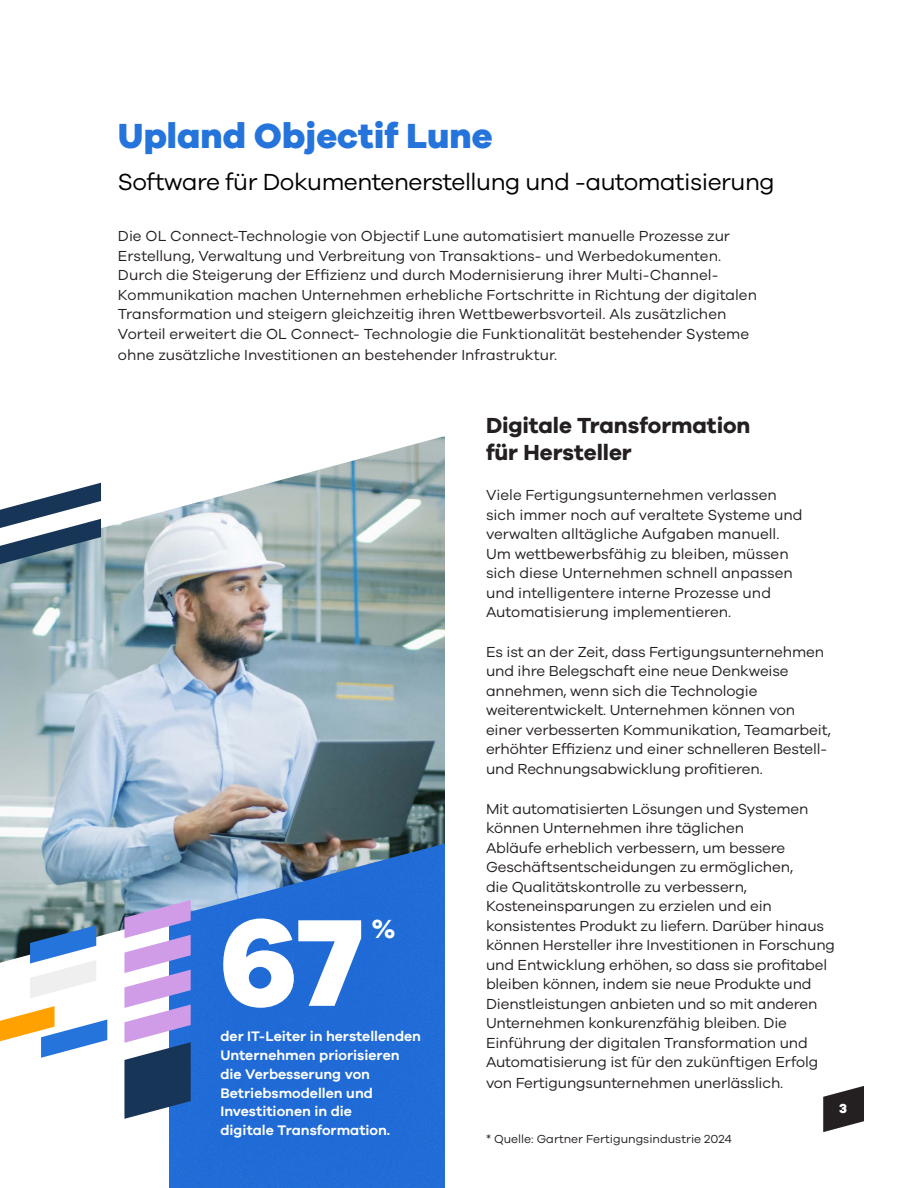
<style>
.page{position:relative;width:918px;height:1188px;background:#fff}
.page>*{position:absolute;margin:0;border:0;box-sizing:border-box;transform-origin:0 0}
.t1{font:800 127.5px "Galano Grotesque";color:#fff}
.t2{font:800 36px "Galano Grotesque";color:#2574db}
.t3{font:800 27px "Galano Grotesque";color:#fff}
.t4{font:24px "Galano Grotesque";letter-spacing:-.02em;color:#000}
.t5{font:700 22.5px/27px "Galano Grotesque";letter-spacing:-.005em;color:#241f20}
.t6{font:15px/19.5px "Galano Grotesque";letter-spacing:-.01em;color:#241f20}
.t7{font:600 14.25px/18.8px "Galano Grotesque";color:#fff}
.t8{font:800 13.5px "Galano Grotesque";color:#fff}
.t9{font:12px "Galano Grotesque";color:#241f20}
</style>
<div class="page">
<div style="left:157px;top:784px;width:303px;height:404px;background:#2574db;opacity:.2"></div>
<img style="left:0;top:437px;width:445px;height:526px">
<svg style="left:124px;top:900px;width:67px;height:219px"></svg>
<svg style="left:0;top:1006px;width:107px;height:52px"></svg>
<svg style="left:30px;top:925px;width:66px;height:73px"></svg>
<svg style="left:0;top:483px;width:101px;height:81px"></svg>
<svg style="left:823px;top:1086px;width:41px;height:46px"></svg>
<h2 class="t2" style="left:118px;top:113px;width:376px">Upland Objectif Lune</h2>
<h3 class="t4" style="left:118px;top:168px;width:658px">Software für Dokumentenerstellung und -automatisierung</h3>
<p class="t6" style="left:118px;top:226px;width:641px">Die OL Connect-Technologie von Objectif Lune automatisiert manuelle Prozesse zur Erstellung, Verwaltung und Verbreitung von Transaktions- und Werbedokumenten.<br>Durch die Steigerung der Effizienz und durch Modernisierung ihrer Multi-Channel-Kommunikation machen Unternehmen erhebliche Fortschritte in Richtung der digitalen Transformation und steigern gleichzeitig ihren Wettbewerbsvorteil. Als zusätzlichen Vorteil erweitert die OL Connect- Technologie die Funktionalität bestehender Systeme</p>
<p class="t6" style="left:118px;top:344px;width:441px">ohne zusätzliche Investitionen an bestehender Infrastruktur.</p>
<h1 class="t1" style="left:220px;top:883px;width:146px">67</h1>
<p class="t7" style="left:220px;top:1027px;width:202px">der IT-Leiter in herstellenden<br>Unternehmen priorisieren die Verbesserung von<br>Betriebsmodellen und<br>Investitionen in die<br>digitale Transformation.</p>
<h3 class="t3" style="left:371px;top:911px;width:26px">%</h3>
<h3 class="t5" style="left:486px;top:412px;width:266px">Digitale Transformation für Hersteller</h3>
<p class="t6" style="left:486px;top:485px;width:318px">Viele Fertigungsunternehmen verlassen sich immer noch auf veraltete Systeme und verwalten alltägliche Aufgaben manuell.<br>Um wettbewerbsfähig zu bleiben, müssen sich diese Unternehmen schnell anpassen und intelligentere interne Prozesse und Automatisierung implementieren.</p>
<p class="t6" style="left:486px;top:642px;width:347px">Es ist an der Zeit, dass Fertigungsunternehmen und ihre Belegschaft eine neue Denkweise annehmen, wenn sich die Technologie weiterentwickelt. Unternehmen können von einer verbesserten Kommunikation, Teamarbeit, erhöhter Effizienz und einer schnelleren Bestell&shy;und Rechnungsabwicklung profitieren.</p>
<p class="t6" style="left:486px;top:798px;width:351px">Mit automatisierten Lösungen und Systemen können Unternehmen ihre täglichen<br>Abläufe erheblich verbessern, um bessere Geschäftsentscheidungen zu ermöglichen,<br>die Qualitätskontrolle zu verbessern, Kosteneinsparungen zu erzielen und ein konsistentes Produkt zu liefern. Darüber hinaus können Hersteller ihre Investitionen in Forschung und Entwicklung erhöhen, so dass sie profitabel bleiben können, indem sie neue Produkte und Dienstleistungen anbieten und so mit anderen Unternehmen konkurenzfähig bleiben. Die Einführung der digitalen Transformation und Automatisierung ist für den zukünftigen Erfolg</p>
<p class="t6" style="left:486px;top:1073px;width:299px">von Fertigungsunternehmen unerlässlich.</p>
<p class="t9" style="left:486px;top:1132px;width:247px">* Quelle: Gartner Fertigungsindustrie 2024</p>
<p class="t8" style="left:839px;top:1100px;width:9px">3</p>
</div>
